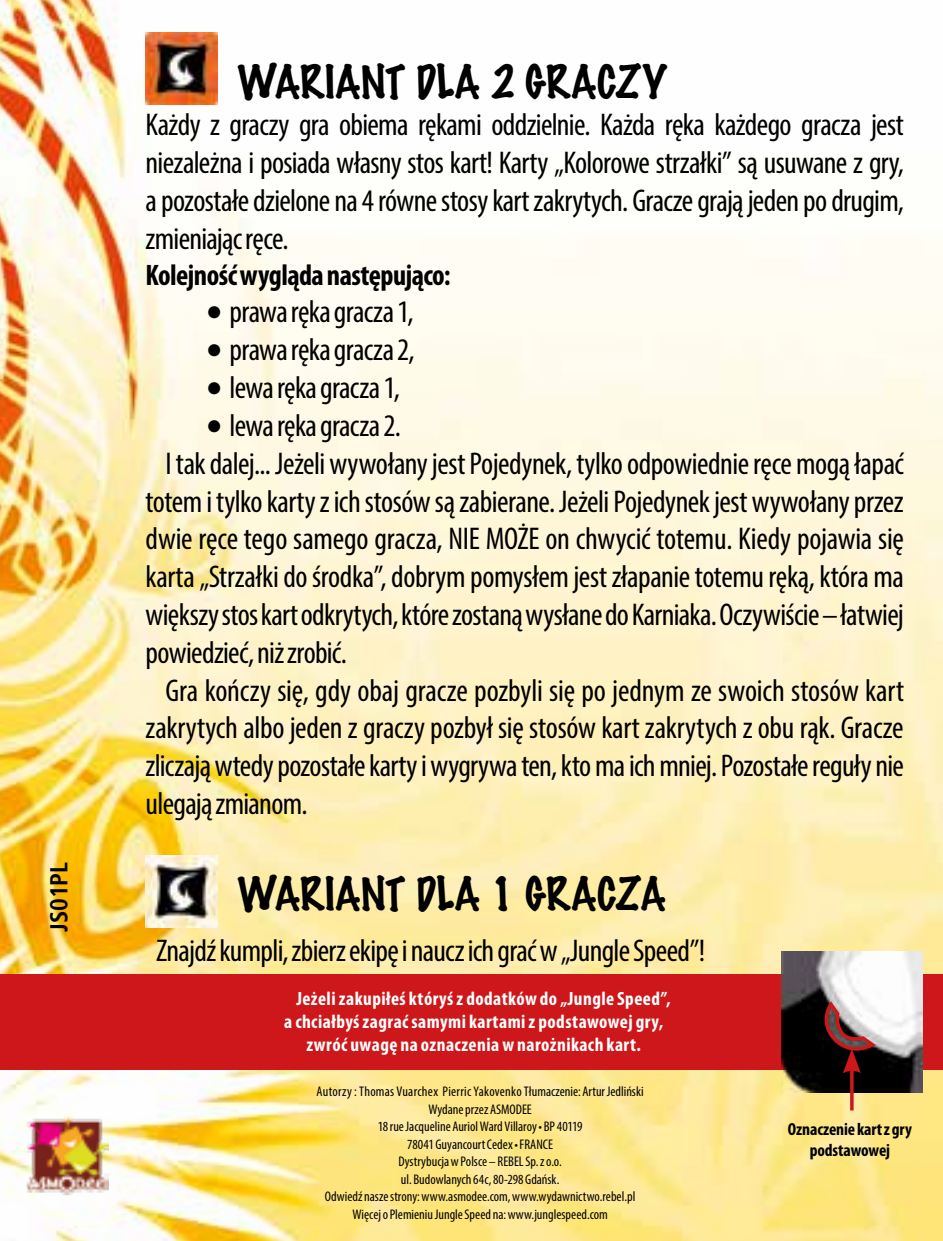
<style>
.page{position:relative;width:943px;height:1241px;background:#fff}
.page>*{position:absolute;margin:0;border:0;box-sizing:border-box;transform-origin:0 0}
.t1{font:100 42px "Marker Felt";color:#000}
.t2{font:condensed 31.5px/37.8px "Myriad Pro";letter-spacing:-.015em;color:#000;text-align:justify}
.t3{font:700 condensed 29.75px "Myriad Pro";letter-spacing:-.02em;color:#000}
.t4{font:700 condensed 24.5px "Frutiger";color:#000}
.t5{font:700 condensed 19.25px "Myriad Pro";letter-spacing:.025em;color:#fff}
.t6{font:700 condensed 17.5px/21px "Myriad Pro";letter-spacing:-.005em;color:#000;text-align:center}
.t7{font:condensed 14px/17.5px "Myriad Pro";color:#000;text-align:center}
.s1{font-family:"Marker Felt";font-weight:100;font-stretch:normal;font-size:29.75px}
</style>
<div class="page">
<img style="left:0;top:0;width:943px;height:1240px">
<img style="left:26px;top:1112px;width:83px;height:84px">
<div style="left:0;top:973px;width:943px;height:96px;background:#cd171a"></div>
<img style="left:781px;top:951px;width:141px;height:141px">
<hr style="left:850px;top:1067px;width:3px;height:43px;background:#cd171a">
<svg style="left:821px;top:999px;width:58px;height:74px;background:#77595a"></svg>
<img style="left:146px;top:32px;width:72px;height:72px">
<img style="left:146px;top:855px;width:72px;height:72px">
<p class="t4" style="left:45px;top:931px;width:71px;rotate:-90deg">JS01PL</p>
<h1 class="t1" style="left:237px;top:48px;width:430px">WARIANT DLA 2 GRACZY</h1>
<p class="t2" style="left:146px;top:106px;width:760px">Każdy z graczy gra obiema rękami oddzielnie. Każda ręka każdego gracza jest niezależna i posiada własny stos kart! Karty „Kolorowe strzałki” są usuwane z gry, a pozostałe dzielone na 4 równe stosy kart zakrytych. Gracze grają jeden po drugim, zmieniając ręce.</p>
<p class="t3" style="left:146px;top:256px;width:306px">Kolejność wygląda następująco:</p>
<p class="t2" style="left:205px;top:292px;width:210px"><span class="s1">•</span> prawa ręka gracza 1,</p>
<p class="t2" style="left:205px;top:330px;width:211px"><span class="s1">•</span> prawa ręka gracza 2,</p>
<p class="t2" style="left:205px;top:368px;width:196px"><span class="s1">•</span> lewa ręka gracza 1,</p>
<p class="t2" style="left:205px;top:406px;width:197px"><span class="s1">•</span> lewa ręka gracza 2.</p>
<p class="t2" style="left:165px;top:444px;width:740px">I tak dalej... Jeżeli wywołany jest Pojedynek, tylko odpowiednie ręce mogą łapać</p>
<p class="t2" style="left:146px;top:481px;width:759px">totem i tylko karty z ich stosów są zabierane. Jeżeli Pojedynek jest wywołany przez</p>
<p class="t2" style="left:146px;top:519px;width:760px">dwie ręce tego samego gracza, NIE MOŻE on chwycić totemu. Kiedy pojawia się</p>
<p class="t2" style="left:146px;top:557px;width:759px">karta „Strzałki do środka”, dobrym pomysłem jest złapanie totemu ręką, która ma</p>
<p class="t2" style="left:146px;top:595px;width:759px">większy stos kart odkrytych, które zostaną wysłane do Karniaka. Oczywiście – łatwiej</p>
<p class="t2" style="left:146px;top:633px;width:203px">powiedzieć, niż zrobić.</p>
<p class="t2" style="left:165px;top:670px;width:740px">Gra kończy się, gdy obaj gracze pozbyli się po jednym ze swoich stosów kart</p>
<p class="t2" style="left:146px;top:708px;width:759px">zakrytych albo jeden z graczy pozbył się stosów kart zakrytych z obu rąk. Gracze</p>
<p class="t2" style="left:146px;top:746px;width:759px">zliczają wtedy pozostałe karty i wygrywa ten, kto ma ich mniej. Pozostałe reguły nie</p>
<p class="t2" style="left:146px;top:784px;width:163px">ulegają zmianom.</p>
<h1 class="t1" style="left:237px;top:860px;width:430px">WARIANT DLA 1 GRACZA</h1>
<p class="t2" style="left:156px;top:930px;width:550px">Znajdź kumpli, zbierz ekipę i naucz ich grać w „Jungle Speed”!</p>
<p class="t5" style="left:296px;top:986px;width:375px">Jeżeli zakupiłeś któryś z dodatków do „Jungle Speed”,</p>
<p class="t5" style="left:284px;top:1009px;width:380px">a chciałbyś zagrać samymi kartami z podstawowej gry,</p>
<p class="t5" style="left:306px;top:1032px;width:336px">zwróć uwagę na oznaczenia w narożnikach kart.</p>
<p class="t7" style="left:317px;top:1082px;width:328px">Autorzy : Thomas Vuarchex Pierric Yakovenko Tłumaczenie: Artur Jedliński Wydane przez ASMODEE<br>18 rue Jacqueline Auriol Ward Villaroy • BP 40119<br>78041 Guyancourt Cedex • FRANCE<br>Dystrybucja w Polsce – REBEL Sp. z o.o.<br>ul. Budowlanych 64c, 80-298 Gdańsk.<br>Odwiedź nasze strony: www.asmodee.com, www.wydawnictwo.rebel.pl Więcej o Plemieniu Jungle Speed na: www.junglespeed.com</p>
<p class="t6" style="left:788px;top:1117px;width:125px">Oznaczenie kart z gry podstawowej</p>
</div>
